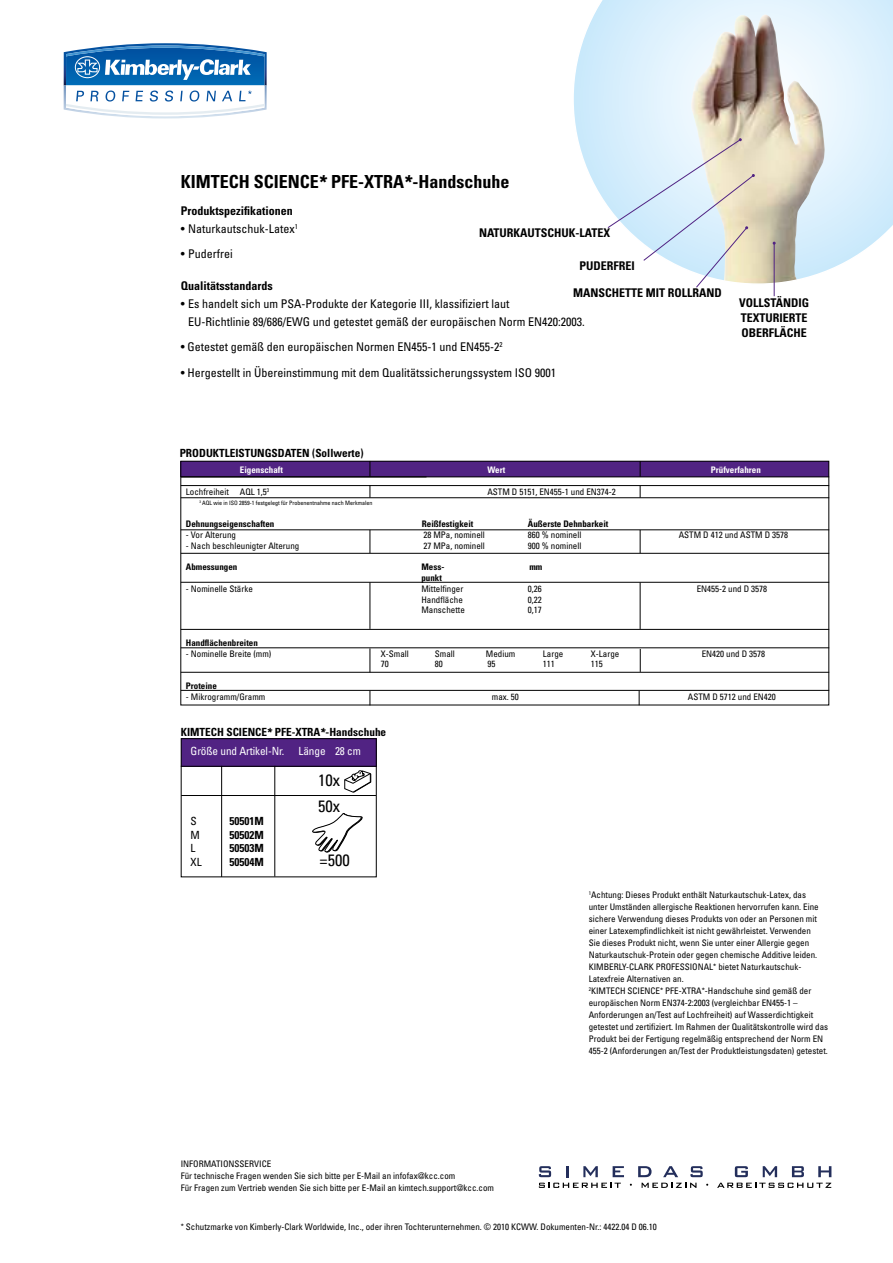
<style>
.page{position:relative;width:893px;height:1263px;background:#fff}
.page>*{position:absolute;margin:0;border:0;box-sizing:border-box;transform-origin:0 0}
.t1{font:700 condensed 18px "Univers LT Std";color:#000}
.t2{font:condensed 16.5px/25.8px "Univers LT Std";color:#000}
.t3{font:condensed 12px/18px "Univers LT Std";color:#000}
.t4{font:700 condensed 12px/15px "Univers LT Std";color:#000}
.t5{font:700 condensed 11.25px/19.4px "Univers LT Std";color:#000}
.t6{font:condensed 11.25px "Univers LT Std";letter-spacing:-.01em;color:#fff}
.t7{font:condensed 11.25px "Univers LT Std";color:#000}
.t8{font:condensed 9px/12px "Univers LT Std";color:#000}
.t9{font:700 condensed 9px "Univers LT Std";color:#000}
.t10{font:700 condensed 9px "Univers LT Std";color:#fff}
.t11{font:condensed 6px "Univers LT Std";color:#000}
.s1{font-family:"Helvetica Neue";font-weight:900;font-style:italic;font-stretch:normal}
.s2{font-weight:400;color:#fff}
.s3{font-family:"Helvetica Neue";font-stretch:normal}
</style>
<div class="page">
<svg style="left:574px;top:0;width:319px;height:285px;background:#d9e2e5"></svg>
<svg style="left:64px;top:43px;width:203px;height:75px"></svg>
<div style="left:181px;top:461px;width:648px;height:16px;background:#512383"></div>
<div style="left:181px;top:738px;width:196px;height:28px;background:#512383"></div>
<svg style="left:607px;top:138px;width:148px;height:150px"></svg>
<hr style="left:774px;top:243px;width:1px;height:53px;background:#512383">
<svg style="left:312px;top:813px;width:51px;height:40px"></svg>
<hr style="left:181px;top:795px;width:195px;height:1px;background:#000">
<hr style="left:221px;top:766px;width:1px;height:111px;background:#000">
<svg style="left:344px;top:770px;width:27px;height:22px"></svg>
<hr style="left:181px;top:766px;width:195px;height:1px;background:#000">
<div style="left:181px;top:738px;width:196px;height:139px;border:1px solid #000"></div>
<svg style="left:370px;top:530px;width:1px;height:23px"></svg>
<hr style="left:370px;top:582px;width:1px;height:47px;background:#000">
<hr style="left:181px;top:485px;width:648px;height:1px;background:#000">
<hr style="left:181px;top:497px;width:648px;height:1px;background:#000">
<hr style="left:181px;top:529px;width:648px;height:1px;background:#000">
<hr style="left:181px;top:553px;width:648px;height:1px;background:#000">
<hr style="left:181px;top:476px;width:648px;height:1px;background:#000">
<hr style="left:181px;top:582px;width:648px;height:1px;background:#000">
<svg style="left:370px;top:463px;width:1px;height:14px"></svg>
<hr style="left:181px;top:629px;width:648px;height:1px;background:#000">
<hr style="left:181px;top:647px;width:648px;height:1px;background:#000">
<svg style="left:370px;top:648px;width:1px;height:24px"></svg>
<svg style="left:640px;top:486px;width:1px;height:12px"></svg>
<svg style="left:640px;top:530px;width:1px;height:23px"></svg>
<hr style="left:640px;top:582px;width:1px;height:47px;background:#000">
<svg style="left:640px;top:649px;width:1px;height:23px"></svg>
<svg style="left:640px;top:463px;width:1px;height:14px"></svg>
<div style="left:180px;top:461px;width:649px;height:244px;border:1px solid #000"></div>
<svg style="left:370px;top:691px;width:1px;height:14px"></svg>
<svg style="left:639px;top:691px;width:1px;height:14px"></svg>
<hr style="left:181px;top:690px;width:648px;height:1px;background:#000">
<hr style="left:181px;top:672px;width:648px;height:1px;background:#000">
<hr style="left:275px;top:766px;width:1px;height:110px;background:#000">
<svg style="left:539px;top:1166px;width:12px;height:11px"></svg>
<svg style="left:566px;top:1166px;width:2px;height:11px"></svg>
<svg style="left:583px;top:1166px;width:15px;height:11px"></svg>
<svg style="left:613px;top:1166px;width:11px;height:11px"></svg>
<svg style="left:638px;top:1166px;width:13px;height:11px"></svg>
<svg style="left:663px;top:1166px;width:15px;height:11px"></svg>
<svg style="left:690px;top:1166px;width:13px;height:11px"></svg>
<svg style="left:735px;top:1166px;width:13px;height:11px"></svg>
<svg style="left:763px;top:1166px;width:14px;height:11px"></svg>
<svg style="left:792px;top:1166px;width:12px;height:11px"></svg>
<svg style="left:818px;top:1166px;width:13px;height:11px"></svg>
<svg style="left:539px;top:1183px;width:82px;height:5px"></svg>
<svg style="left:642px;top:1183px;width:54px;height:5px"></svg>
<svg style="left:706px;top:1183px;width:125px;height:5px"></svg>
<h1 class="t1" style="left:181px;top:170px;width:330px">KIMTECH SCIENCE<span class="s1">*</span> PFE-XTRA<span class="s1">*</span>-Handschuhe</h1>
<h3 class="t4" style="left:181px;top:203px;width:114px">Produktspezifikationen</h3>
<h3 class="t3" style="left:181px;top:219px;width:119px">• Naturkautschuk-Latex<sup>1</sup></h3>
<h3 class="t3" style="left:181px;top:245px;width:54px">• Puderfrei</h3>
<h3 class="t4" style="left:181px;top:278px;width:93px">Qualitätsstandards</h3>
<h3 class="t3" style="left:188px;top:294px;width:398px;text-indent:-8px">• Es handelt sich um PSA-Produkte der Kategorie III, klassifiziert laut<br>EU-Richtlinie 89/686/EWG und getestet gemäß der europäischen Norm EN420:2003.</h3>
<h3 class="t3" style="left:181px;top:338px;width:323px">• Getestet gemäß den europäischen Normen EN455-1 und EN455-2<sup>2</sup></h3>
<h3 class="t3" style="left:181px;top:363px;width:377px">• Hergestellt in Übereinstimmung mit dem Qualitätssicherungssystem ISO 9001</h3>
<h3 class="t4" style="left:479px;top:225px;width:133px">NATURKAUTSCHUK-LATEX</h3>
<h3 class="t4" style="left:580px;top:258px;width:57px">PUDERFREI</h3>
<h3 class="t4" style="left:573px;top:285px;width:150px">MANSCHETTE MIT ROLLRAND</h3>
<h3 class="t4" style="left:739px;top:295px;width:71px">VOLLSTÄNDIG<br>TEXTURIERTE<br>OBERFLÄCHE</h3>
<p class="t5" style="left:180px;top:444px;width:185px">PRODUKTLEISTUNGSDATEN (Sollwerte)</p>
<p class="t10" style="left:240px;top:465px;width:45px">Eigenschaft</p>
<p class="t10" style="left:487px;top:465px;width:19px">Wert</p>
<p class="t10" style="left:711px;top:465px;width:51px">Prüfverfahren</p>
<p class="t8" style="left:186px;top:486px;width:85px">Lochfreiheit AQL 1,5<sup>3</sup></p>
<p class="t8" style="left:487px;top:486px;width:130px">ASTM D 5151, EN455-1 und EN374-2</p>
<p class="t11" style="left:199px;top:499px;width:175px"><sup>3</sup> AQL wie in ISO 2859-1 festgelegt für Probenentnahme nach Merkmalen</p>
<p class="t9" style="left:186px;top:518px;width:90px">Dehnungseigenschaften</p>
<p class="t9" style="left:422px;top:518px;width:53px">Reißfestigkeit</p>
<p class="t9" style="left:528px;top:518px;width:82px">Äußerste Dehnbarkeit</p>
<p class="t8" style="left:186px;top:528px;width:52px">- Vor Alterung</p>
<p class="t8" style="left:423px;top:528px;width:63px">28 MPa, nominell</p>
<p class="t8" style="left:528px;top:528px;width:55px">860 % nominell</p>
<p class="t8" style="left:679px;top:528px;width:111px">ASTM D 412 und ASTM D 3578</p>
<p class="t8" style="left:186px;top:539px;width:115px">- Nach beschleunigter Alterung</p>
<p class="t8" style="left:423px;top:539px;width:63px">27 MPa, nominell</p>
<p class="t8" style="left:528px;top:539px;width:55px">900 % nominell</p>
<p class="t9" style="left:186px;top:561px;width:53px">Abmessungen</p>
<p class="t9" style="left:421px;top:561px;width:24px">Mess-</p>
<p class="t9" style="left:529px;top:561px;width:14px">mm</p>
<p class="t9" style="left:421px;top:572px;width:22px">punkt</p>
<p class="t8" style="left:186px;top:582px;width:68px">- Nominelle Stärke</p>
<p class="t8" style="left:421px;top:582px;width:43px">Mittelfinger</p>
<p class="t8" style="left:528px;top:582px;width:15px">0,26</p>
<p class="t8" style="left:697px;top:582px;width:72px">EN455-2 und D 3578</p>
<p class="t8" style="left:421px;top:593px;width:43px">Handfläche</p>
<p class="t8" style="left:528px;top:593px;width:15px">0,22</p>
<p class="t8" style="left:421px;top:604px;width:45px">Manschette</p>
<p class="t8" style="left:528px;top:604px;width:15px">0,17</p>
<p class="t9" style="left:186px;top:637px;width:74px">Handflächenbreiten</p>
<p class="t8" style="left:186px;top:647px;width:87px">- Nominelle Breite (mm)</p>
<p class="t8" style="left:381px;top:647px;width:29px">X-Small</p>
<p class="t8" style="left:435px;top:647px;width:21px">Small</p>
<p class="t8" style="left:486px;top:647px;width:31px">Medium</p>
<p class="t8" style="left:543px;top:647px;width:22px">Large</p>
<p class="t8" style="left:591px;top:647px;width:30px">X-Large</p>
<p class="t8" style="left:702px;top:647px;width:65px">EN420 und D 3578</p>
<p class="t8" style="left:381px;top:658px;width:9px">70</p>
<p class="t8" style="left:435px;top:658px;width:9px">80</p>
<p class="t8" style="left:487px;top:658px;width:9px">95</p>
<p class="t8" style="left:543px;top:658px;width:13px">111</p>
<p class="t8" style="left:591px;top:658px;width:13px">115</p>
<p class="t9" style="left:186px;top:680px;width:33px">Proteine</p>
<p class="t8" style="left:186px;top:690px;width:81px">- Mikrogramm/Gramm</p>
<p class="t8" style="left:492px;top:690px;width:28px">max. 50</p>
<p class="t8" style="left:688px;top:690px;width:89px">ASTM D 5712 und EN420</p>
<p class="t5" style="left:191px;top:722px;width:197px;text-indent:-10px">KIMTECH SCIENCE<span class="s1">*</span> PFE-XTRA<span class="s1">*</span>-Handschuhe<br><span class="s2">Größe und Artikel-Nr.</span></p>
<p class="t6" style="left:299px;top:744px;width:64px">Länge 28 cm</p>
<h2 class="t2" style="left:318px;top:767px;width:23px">10x<br>50x</h2>
<p class="t7" style="left:191px;top:814px;width:8px">S</p>
<p class="t5" style="left:230px;top:811px;width:36px">50501M</p>
<p class="t7" style="left:191px;top:827px;width:11px">M</p>
<p class="t5" style="left:230px;top:825px;width:36px">50502M</p>
<p class="t7" style="left:191px;top:841px;width:6px">L</p>
<p class="t5" style="left:230px;top:838px;width:36px">50503M</p>
<p class="t7" style="left:191px;top:854px;width:13px">XL</p>
<p class="t5" style="left:230px;top:852px;width:36px">50504M</p>
<h2 class="t2" style="left:320px;top:847px;width:32px">=500</h2>
<p class="t8" style="left:181px;top:1158px;width:315px">INFORMATIONSSERVICE<br>Für technische Fragen wenden Sie sich bitte per E-Mail an infofax@kcc.com<br>Für Fragen zum Vertrieb wenden Sie sich bitte per E-Mail an kimtech.support@kcc.com</p>
<p class="t8" style="left:589px;top:889px;width:241px"><sup>1</sup>Achtung: Dieses Produkt enthält Naturkautschuk-Latex, das<br>unter Umständen allergische Reaktionen hervorrufen kann. Eine sichere Verwendung dieses Produkts von oder an Personen mit einer Latexempfindlichkeit ist nicht gewährleistet. Verwenden<br>Sie dieses Produkt nicht, wenn Sie unter einer Allergie gegen Naturkautschuk-Protein oder gegen chemische Additive leiden.<br>KIMBERLY-CLARK PROFESSIONAL<span class="s3">*</span> bietet Naturkautschuk-Latexfreie Alternativen an.<br><sup>2</sup>KIMTECH SCIENCE<span class="s3">*</span> PFE-XTRA<span class="s3">*</span>-Handschuhe sind gemäß der europäischen Norm EN374-2:2003 (vergleichbar EN455-1 – Anforderungen an/Test auf Lochfreiheit) auf Wasserdichtigkeit getestet und zertifiziert. Im Rahmen der Qualitätskontrolle wird das Produkt bei der Fertigung regelmäßig entsprechend der Norm EN 455-2 (Anforderungen an/Test der Produktleistungsdaten) getestet.</p>
<p class="t8" style="left:181px;top:1221px;width:478px"><span class="s3">*</span> Schutzmarke von Kimberly-Clark Worldwide, Inc., oder ihren Tochterunternehmen. © 2010 KCWW. Dokumenten-Nr.: 4422.04 D 06.10</p>
</div>
